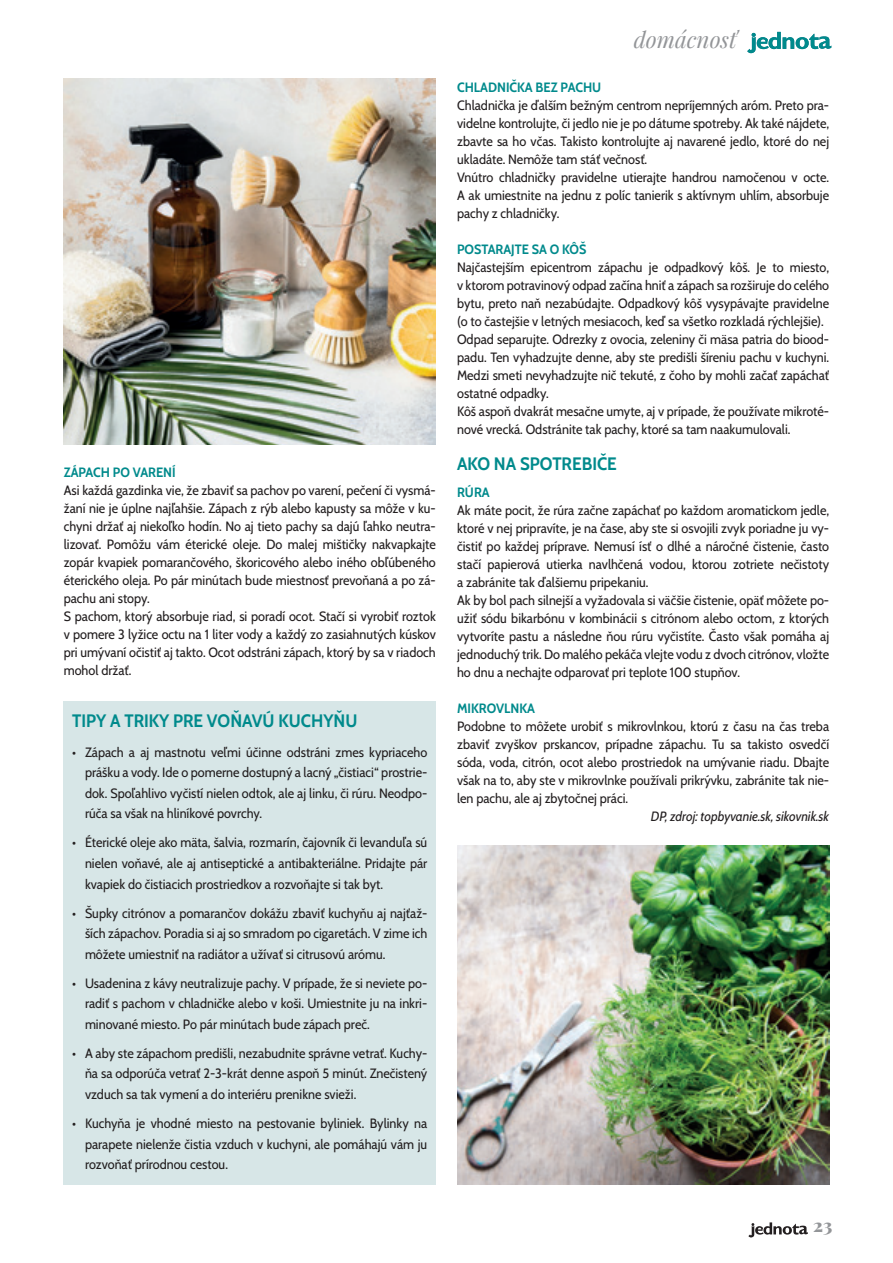
<style>
.page{position:relative;width:893px;height:1263px;background:#fff}
.page>*{position:absolute;margin:0;border:0;box-sizing:border-box;transform-origin:0 0}
.t1{font:italic 22.5px "Playfair Display";color:#939598}
.t2{font:700 semi-condensed 18px "Cabin";color:#008a8c}
.t3{font:900 18px "Playfair Display";color:#939598}
.t4{font:semi-condensed 13.5px/18px "Cabin";color:#231f20;text-align:justify}
.t5{font:700 semi-condensed 13.5px "Cabin";color:#008a8c}
.t6{font:italic semi-condensed 13.5px "Cabin";color:#231f20}
</style>
<div class="page">
<svg style="left:748px;top:1222px;width:60px;height:15px"></svg>
<svg style="left:747px;top:32px;width:84px;height:21px"></svg>
<img style="left:64px;top:79px;width:372px;height:365px">
<img style="left:457px;top:845px;width:372px;height:339px">
<div style="left:64px;top:701px;width:372px;height:483px;background:#d7e6e7"></div>
<p class="t5" style="left:64px;top:462px;width:113px">ZÁPACH PO VARENÍ</p>
<p class="t4" style="left:64px;top:481px;width:374px;text-align:left">Asi každá gazdinka vie, že zbaviť sa pachov po varení, pečení či vysmá&shy;žaní nie je úplne najľahšie. Zápach z rýb alebo kapusty sa môže v ku&shy;chyni držať aj niekoľko hodín. No aj tieto pachy sa dajú ľahko neutra&shy;lizovať. Pomôžu vám éterické oleje. Do malej mištičky nakvapkajte zopár kvapiek pomarančového, škoricového alebo iného obľúbeného éterického oleja. Po pár minútach bude miestnosť prevoňaná a po zá&shy;pachu ani stopy.<br>S pachom, ktorý absorbuje riad, si poradí ocot. Stačí si vyrobiť roztok v pomere 3 lyžice octu na 1 liter vody a každý zo zasiahnutých kúskov pri umývaní očistiť aj takto. Ocot odstráni zápach, ktorý by sa v riadoch mohol držať.</p>
<h2 class="t2" style="left:72px;top:707px;width:287px">TIPY A TRIKY PRE VOŇAVÚ KUCHYŇU</h2>
<p class="t4" style="left:85px;top:741px;width:344px;line-height:20.5px;text-indent:-13px">• Zápach a aj mastnotu veľmi účinne odstráni zmes kypriaceho prášku a vody. Ide o pomerne dostupný a lacný „čistiaci“ prostrie&shy;dok. Spoľahlivo vyčistí nielen odtok, ale aj linku, či rúru. Neodpo&shy;rúča sa však na hliníkové povrchy.</p>
<p class="t4" style="left:85px;top:831px;width:344px;line-height:20.5px;text-indent:-13px">• Éterické oleje ako mäta, šalvia, rozmarín, čajovník či levanduľa sú nielen voňavé, ale aj antiseptické a antibakteriálne. Pridajte pár kvapiek do čistiacich prostriedkov a rozvoňajte si tak byt.</p>
<p class="t4" style="left:85px;top:902px;width:344px;line-height:20.5px;text-indent:-13px">• Šupky citrónov a pomarančov dokážu zbaviť kuchyňu aj najťaž&shy;ších zápachov. Poradia si aj so smradom po cigaretách. V zime ich môžete umiestniť na radiátor a užívať si citrusovú arómu.</p>
<p class="t4" style="left:85px;top:972px;width:344px;line-height:20.5px;text-indent:-13px">• Usadenina z kávy neutralizuje pachy. V prípade, že si neviete po&shy;radiť s pachom v chladničke alebo v koši. Umiestnite ju na inkri&shy;minované miesto. Po pár minútach bude zápach preč.</p>
<p class="t4" style="left:85px;top:1042px;width:344px;line-height:20.5px;text-indent:-13px">• A aby ste zápachom predišli, nezabudnite správne vetrať. Kuchy&shy;ňa sa odporúča vetrať 2-3-krát denne aspoň 5 minút. Znečistený vzduch sa tak vymení a do interiéru prenikne svieži.</p>
<p class="t4" style="left:85px;top:1112px;width:344px;line-height:20.5px;text-indent:-13px">• Kuchyňa je vhodné miesto na pestovanie byliniek. Bylinky na parapete nielenže čistia vzduch v kuchyni, ale pomáhajú vám ju rozvoňať prírodnou cestou.</p>
<h1 class="t1" style="left:634px;top:22px;width:105px">domácnosť</h1>
<p class="t5" style="left:457px;top:76px;width:146px">CHLADNIČKA BEZ PACHU</p>
<p class="t4" style="left:457px;top:95px;width:374px;text-align:left">Chladnička je ďalším bežným centrom nepríjemných aróm. Preto pra&shy;videlne kontrolujte, či jedlo nie je po dátume spotreby. Ak také nájdete, zbavte sa ho včas. Takisto kontrolujte aj navarené jedlo, ktoré do nej ukladáte. Nemôže tam stáť večnosť.<br>Vnútro chladničky pravidelne utierajte handrou namočenou v octe.<br>A ak umiestnite na jednu z políc tanierik s aktívnym uhlím, absorbuje pachy z chladničky.</p>
<p class="t5" style="left:457px;top:238px;width:131px">POSTARAJTE SA O KÔŠ</p>
<p class="t4" style="left:457px;top:257px;width:374px;text-align:left">Najčastejším epicentrom zápachu je odpadkový kôš. Je to miesto, v ktorom potravinový odpad začína hniť a zápach sa rozširuje do celého bytu, preto naň nezabúdajte. Odpadkový kôš vysypávajte pravidelne (o to častejšie v letných mesiacoch, keď sa všetko rozkladá rýchlejšie).<br>Odpad separujte. Odrezky z ovocia, zeleniny či mäsa patria do biood&shy;padu. Ten vyhadzujte denne, aby ste predišli šíreniu pachu v kuchyni.<br>Medzi smeti nevyhadzujte nič tekuté, z čoho by mohli začať zapáchať ostatné odpadky.<br>Kôš aspoň dvakrát mesačne umyte, aj v prípade, že používate mikroté&shy;nové vrecká. Odstránite tak pachy, ktoré sa tam naakumulovali.</p>
<h2 class="t2" style="left:457px;top:449px;width:161px">AKO NA SPOTREBIČE</h2>
<p class="t5" style="left:457px;top:481px;width:34px">RÚRA</p>
<p class="t4" style="left:457px;top:500px;width:374px;text-align:left">Ak máte pocit, že rúra začne zapáchať po každom aromatickom jedle, ktoré v nej pripravíte, je na čase, aby ste si osvojili zvyk poriadne ju vy&shy;čistiť po každej príprave. Nemusí ísť o dlhé a náročné čistenie, často stačí papierová utierka navlhčená vodou, ktorou zotriete nečistoty a zabránite tak ďalšiemu pripekaniu.<br>Ak by bol pach silnejší a vyžadovala si väčšie čistenie, opäť môžete po&shy;užiť sódu bikarbónu v kombinácii s citrónom alebo octom, z ktorých vytvoríte pastu a následne ňou rúru vyčistíte. Často však pomáha aj jednoduchý trik. Do malého pekáča vlejte vodu z dvoch citrónov, vložte ho dnu a nechajte odparovať pri teplote 100 stupňov.</p>
<p class="t5" style="left:457px;top:697px;width:79px">MIKROVLNKA</p>
<p class="t4" style="left:457px;top:716px;width:374px">Podobne to môžete urobiť s mikrovlnkou, ktorú z času na čas treba zbaviť zvyškov prskancov, prípadne zápachu. Tu sa takisto osvedčí sóda, voda, citrón, ocot alebo prostriedok na umývanie riadu. Dbajte však na to, aby ste v mikrovlnke používali prikrývku, zabránite tak nie&shy;len pachu, ale aj zbytočnej práci.</p>
<p class="t6" style="left:651px;top:805px;width:180px">DP, zdroj: topbyvanie.sk, sikovnik.sk</p>
<h2 class="t3" style="left:813px;top:1211px;width:21px">23</h2>
</div>
